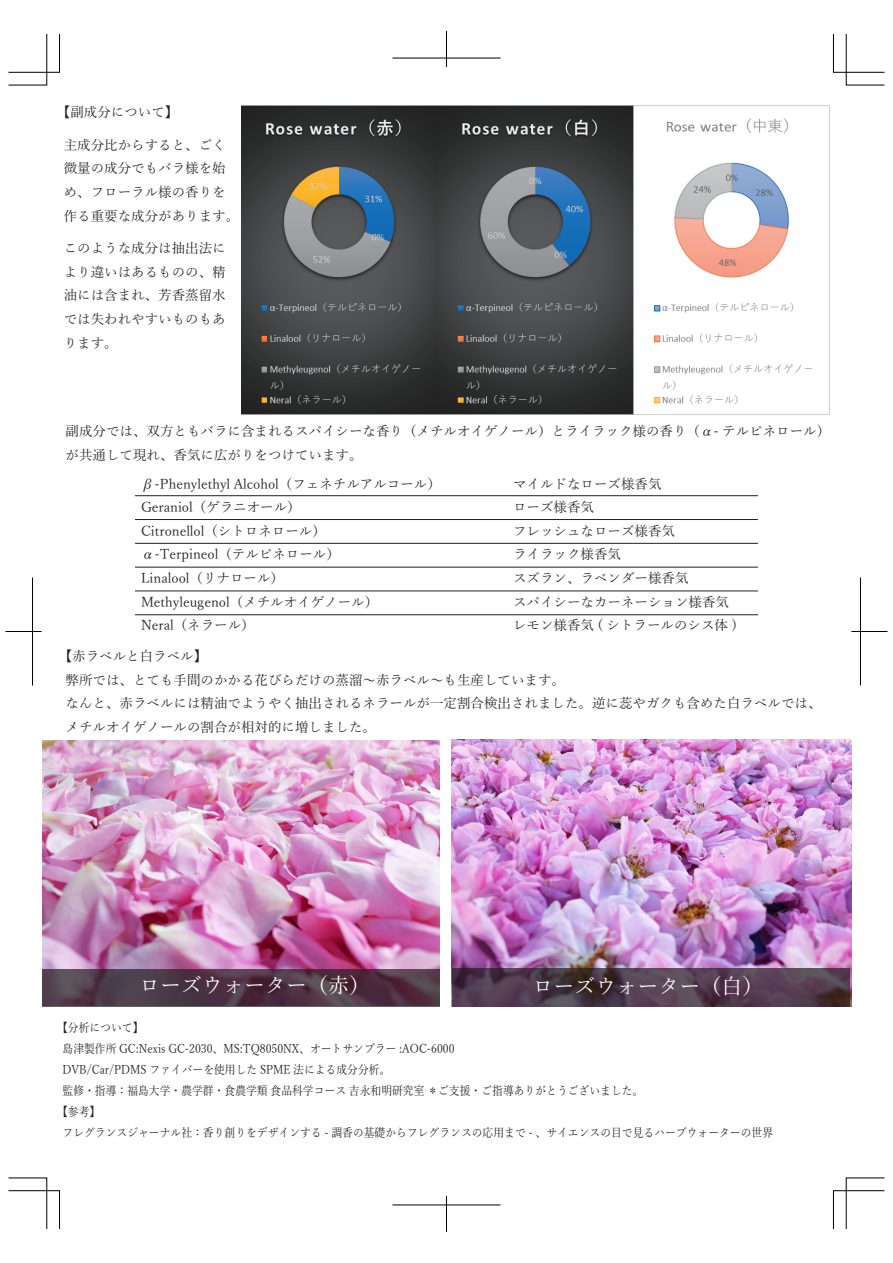
<style>
.page{position:relative;width:893px;height:1263px;background:#fff}
.page>*{position:absolute;margin:0;border:0;box-sizing:border-box;transform-origin:0 0}
.t1{font:21px "Yu Mincho";color:#fff}
.t2{font:13.5px/23.7px "Yu Mincho";color:#231f20}
.t3{font:12px "Yu Mincho";color:#231f20;scale:.9 1}
</style>
<div class="page">
<svg style="left:8px;top:1177px;width:52px;height:52px"></svg>
<svg style="left:8px;top:34px;width:52px;height:51px"></svg>
<svg style="left:833px;top:34px;width:52px;height:51px"></svg>
<svg style="left:833px;top:1177px;width:52px;height:52px"></svg>
<hr style="left:6px;top:631px;width:36px;height:1px;background:#000">
<hr style="left:32px;top:577px;width:1px;height:108px;background:#000">
<hr style="left:851px;top:631px;width:36px;height:1px;background:#000">
<hr style="left:860px;top:577px;width:1px;height:108px;background:#000">
<hr style="left:392px;top:58px;width:108px;height:1px;background:#000">
<hr style="left:446px;top:31px;width:1px;height:36px;background:#000">
<hr style="left:392px;top:1205px;width:108px;height:1px;background:#000">
<hr style="left:446px;top:1196px;width:1px;height:36px;background:#000">
<img style="left:241px;top:105px;width:588px;height:309px">
<img style="left:451px;top:740px;width:400px;height:266px">
<img style="left:43px;top:741px;width:397px;height:228px">
<svg style="left:42px;top:969px;width:398px;height:37px;background:#4e3746"></svg>
<svg style="left:453px;top:968px;width:397px;height:38px;background:#4f3b4b"></svg>
<hr style="left:135px;top:495px;width:623px;height:1px;background:#231f20">
<hr style="left:135px;top:519px;width:623px;height:1px;background:#231f20">
<hr style="left:135px;top:543px;width:623px;height:1px;background:#231f20">
<hr style="left:135px;top:567px;width:623px;height:1px;background:#231f20">
<hr style="left:135px;top:590px;width:623px;height:1px;background:#231f20">
<hr style="left:135px;top:614px;width:623px;height:1px;background:#231f20">
<p class="t2" style="left:57px;top:99px;width:123px">【副成分について】</p>
<p class="t2" style="left:64px;top:132px;width:177px">主成分比からすると、ごく微量の成分でもバラ様を始め、フローラル様の香りを作る重要な成分があります。</p>
<p class="t2" style="left:64px;top:235px;width:164px;text-align:justify">このような成分は抽出法により違いはあるものの、精油には含まれ、芳香蒸留水では失われやすいものもあります。</p>
<p class="t2" style="left:66px;top:418px;width:766px">副成分では、双方ともバラに含まれるスパイシーな香り（メチルオイゲノール）とライラック様の香り（α- テルピネロール）が共通して現れ、香気に広がりをつけています。</p>
<p class="t2" style="left:141px;top:470px;width:301px">β-Phenylethyl Alcohol（フェネチルアルコール）</p>
<p class="t2" style="left:513px;top:470px;width:150px">マイルドなローズ様香気</p>
<p class="t2" style="left:141px;top:494px;width:161px">Geraniol（ゲラニオール）</p>
<p class="t2" style="left:513px;top:494px;width:82px">ローズ様香気</p>
<p class="t2" style="left:141px;top:518px;width:186px">Citronellol（シトロネロール）</p>
<p class="t2" style="left:513px;top:518px;width:163px">フレッシュなローズ様香気</p>
<p class="t2" style="left:141px;top:541px;width:200px">α-Terpineol（テルピネロール）</p>
<p class="t2" style="left:513px;top:541px;width:109px">ライラック様香気</p>
<p class="t2" style="left:141px;top:565px;width:144px">Linalool（リナロール）</p>
<p class="t2" style="left:513px;top:565px;width:177px">スズラン、ラベンダー様香気</p>
<p class="t2" style="left:141px;top:589px;width:239px">Methyleugenol（メチルオイゲノール）</p>
<p class="t2" style="left:513px;top:589px;width:217px">スパイシーなカーネーション様香気</p>
<p class="t2" style="left:141px;top:612px;width:115px">Neral（ネラール）</p>
<p class="t2" style="left:513px;top:612px;width:226px">レモン様香気 ( シトラールのシス体 )</p>
<p class="t2" style="left:66px;top:643px;width:757px;text-indent:-7px">【赤ラベルと白ラベル】<br>弊所では、とても手間のかかる花びらだけの蒸溜～赤ラベル～も生産しています。<br>なんと、赤ラベルには精油でようやく抽出されるネラールが一定割合検出されました。逆に蕊やガクも含めた白ラベルでは、メチルオイゲノールの割合が相対的に増しました。</p>
<h1 class="t1" style="left:139px;top:966px;width:232px">ローズウォーター（赤）</h1>
<h1 class="t1" style="left:532px;top:967px;width:232px">ローズウォーター（白）</h1>
<p class="t3" style="left:57px;top:1016px;width:97px">【分析について】</p>
<p class="t3" style="left:63px;top:1037px;width:437px">島津製作所 GC:Nexis GC-2030、MS:TQ8050NX、オートサンプラー :AOC-6000</p>
<p class="t3" style="left:63px;top:1058px;width:366px">DVB/Car/PDMS ファイバーを使用した SPME 法による成分分析。</p>
<p class="t3" style="left:63px;top:1079px;width:647px">監修・指導：福島大学・農学群・食農学類 食品科学コース 吉永和明研究室 ＊ご支援・ご指導ありがとうございました。</p>
<p class="t3" style="left:57px;top:1100px;width:50px">【参考】</p>
<p class="t3" style="left:63px;top:1121px;width:791px">フレグランスジャーナル社：香り創りをデザインする - 調香の基礎からフレグランスの応用まで - 、サイエンスの目で見るハーブウォーターの世界</p>
</div>
